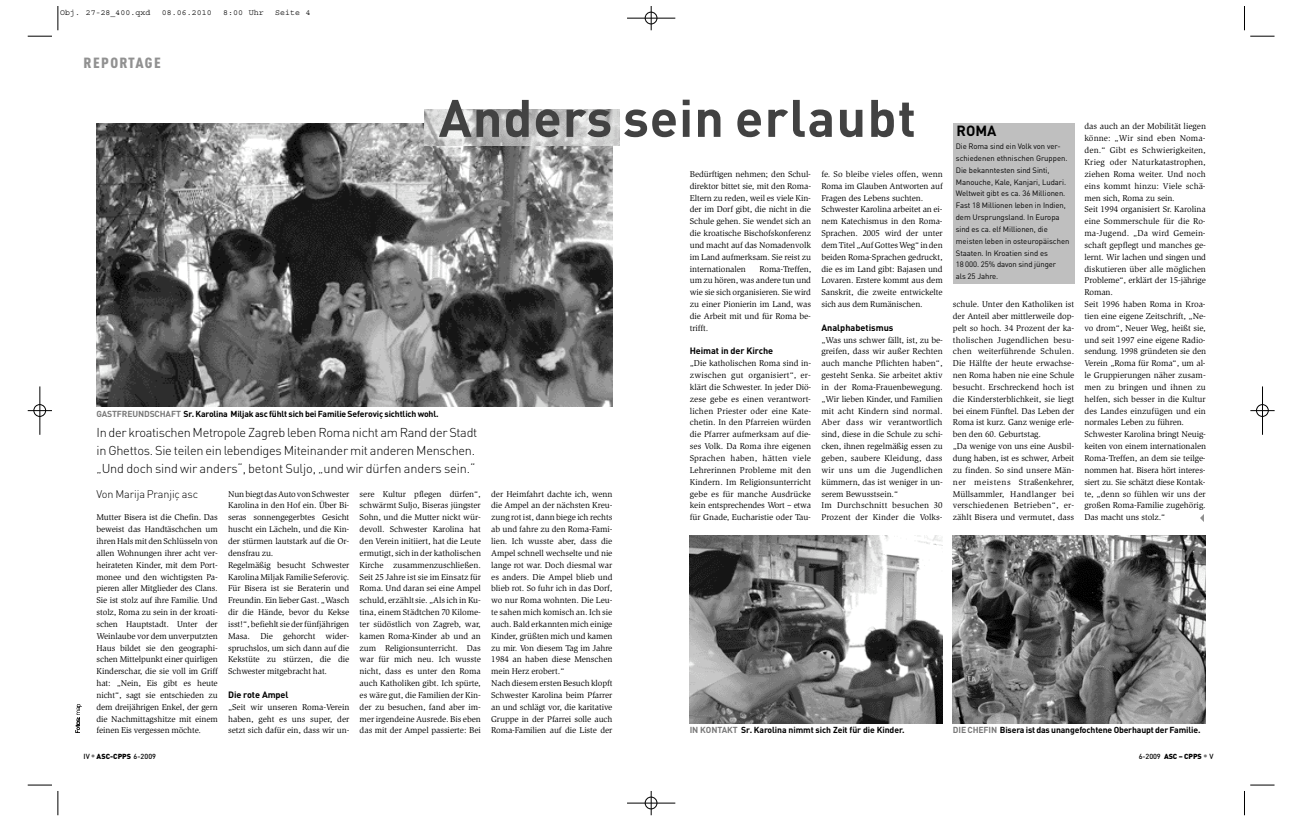
<style>
.page{position:relative;width:1304px;height:823px;background:#fff}
.page>*{position:absolute;margin:0;border:0;box-sizing:border-box;transform-origin:0 0}
.t1{font:700 51.9px "DIN Pro";letter-spacing:.015em;color:#424242}
.t2{font:900 14.6px "DIN Cond";color:#919191;scale:1.1 1}
.t3{font:700 14.6px "DIN Pro";color:#000}
.t4{font:300 12.7px/18.2px "DIN Pro";letter-spacing:-.02em;color:#000}
.t5{font:300 10.9px "DIN Pro";letter-spacing:-.015em;color:#000}
.t6{font:700 9.1px "DIN Pro";letter-spacing:-.01em;color:#000}
.t7{font:8.6px/11.8px "Slimbach Std";letter-spacing:-.005em;color:#000;text-align:justify}
.t8{font:700 8.6px "DIN Pro";letter-spacing:-.015em;color:#000}
.t9{font:8.2px "Courier";letter-spacing:.01em;color:#000}
.t10{font:7.7px/11.8px "DIN Pro";letter-spacing:-.01em;color:#000}
.t11{font:500 7.3px "DIN Pro";color:#000}
.t12{font:900 7.3px "DIN Pro";letter-spacing:-.01em;color:#000}
.s1{color:#797979}
.s2{font-size:9.1px;color:#797979}
.s3{font-weight:900}
.s4{font-weight:500}
.s5{font-weight:500;font-size:9.1px;color:#797979}
</style>
<div class="page">
<svg style="left:75px;top:704px;width:6px;height:28px"></svg>
<img style="left:97px;top:123px;width:515px;height:283px">
<img style="left:690px;top:535px;width:253px;height:188px">
<img style="left:953px;top:535px;width:253px;height:188px">
<img style="left:425px;top:109px;width:194px;height:36px">
<div style="left:953px;top:123px;width:121px;height:160px;background:#bfbfbf"></div>
<svg style="left:28px;top:36px;width:24px;height:1px"></svg>
<svg style="left:58px;top:6px;width:1px;height:25px"></svg>
<svg style="left:1244px;top:6px;width:31px;height:31px"></svg>
<svg style="left:28px;top:784px;width:24px;height:1px"></svg>
<svg style="left:58px;top:791px;width:1px;height:24px"></svg>
<svg style="left:1244px;top:784px;width:31px;height:31px"></svg>
<hr style="left:627px;top:18px;width:48px;height:1px;background:#000">
<svg style="left:644px;top:6px;width:14px;height:24px"></svg>
<hr style="left:627px;top:802px;width:48px;height:1px;background:#000">
<svg style="left:644px;top:791px;width:14px;height:24px"></svg>
<hr style="left:1262px;top:386px;width:1px;height:48px;background:#000">
<svg style="left:1250px;top:404px;width:25px;height:13px"></svg>
<hr style="left:40px;top:386px;width:1px;height:48px;background:#000">
<svg style="left:28px;top:403px;width:24px;height:14px"></svg>
<p class="t9" style="left:60px;top:10px;width:92px">Obj. 27-28_400.qxd</p>
<p class="t9" style="left:162px;top:10px;width:51px">08.06.2010</p>
<p class="t9" style="left:223px;top:10px;width:42px">8:00 Uhr</p>
<p class="t9" style="left:275px;top:10px;width:37px">Seite 4</p>
<h2 class="t2" style="left:84px;top:57px;width:72px">R E P O RTAG E</h2>
<h1 class="t1" style="left:439px;top:97px;width:479px">A n d e rs sein e r l a u b t</h1>
<p class="t7" style="left:1084px;top:121px;width:123px;text-align:left">das auch an der Mobilität liegen könne: „Wir sind eben Noma&shy;den.“ Gibt es Schwierigkeiten,<br>Krieg oder Naturkatastrophen, ziehen Roma weiter. Und noch eins kommt hinzu: Viele schä&shy;men sich, Roma zu sein.<br>Seit 1994 organisiert Sr. Karolina eine Sommerschule für die Ro&shy;ma-Jugend. „Da wird Gemein&shy;schaft gepflegt und manches ge&shy;lernt. Wir lachen und singen und diskutieren über alle möglichen<br>Probleme“, erklärt der 15-jährige<br>Roman.<br>Seit 1996 haben Roma in Kroa&shy;tien eine eigene Zeitschrift, „Ne&shy;vo drom“, Neuer Weg, heißt sie, und seit 1997 eine eigene Radio&shy;sendung. 1998 gründeten sie den<br>Verein „Roma für Roma“, um al&shy;le Gruppierungen näher zusam&shy;men zu bringen und ihnen zu helfen, sich besser in die Kultur des Landes einzufügen und ein normales Leben zu führen.<br>Schwester Karolina bringt Neuig&shy;keiten von einem internationalen<br>Roma-Treffen, an dem sie teilge&shy;nommen hat. Bisera hört interes&shy;siert zu. Sie schätzt diese Kontak&shy;te, „denn so fühlen wir uns der großen Roma-Familie zugehörig.<br>Das macht uns stolz.“</p>
<h2 class="t3" style="left:957px;top:125px;width:41px">ROMA</h2>
<p class="t10" style="left:956px;top:141px;width:115px">Die Roma sind ein Volk von ver&shy;schiedenen ethnischen Gruppen.<br>Die bekanntesten sind Sinti,<br>Manouche, Kale, Kanjari, Ludari.<br>Weltweit gibt es ca. 36 Millionen.<br>Fast 18 Millionen leben in Indien, dem Ursprungsland. In Europa sind es ca. elf Millionen, die meisten leben in osteuropäischen<br>Staaten. In Kroatien sind es<br>18 000. 25% davon sind jünger<br>als 25 Jahre.</p>
<p class="t7" style="left:690px;top:169px;width:123px">Bedürftigen nehmen; den Schul&shy;d irektor bittet sie, mit den Ro m a - Eltern zu reden, weil es viele Kin&shy;der im Dorf gibt, die nicht in die Schule gehen. Sie wendet sich an die kroatische Bischofsko n fe re n z und macht auf das Nomadenvo lk im Land aufmerksam. Sie reist zu internationalen</p>
<p class="t7" style="left:821px;top:169px;width:123px;text-align:left">fe. So bleibe vieles offen, wenn<br>Roma im Glauben Antworten auf<br>Fragen des Lebens suchten.<br>S c h wester Ka rolina arbeitet an ei&shy;nem Katechismus in den Ro m a -<br>S p rachen. 20 05 wird der unter dem Titel „AufGottesWeg“ in den beiden Ro m a -S p rachen gedruckt, die es im Land gibt: Bajasen und<br>L ova ren. Erste re kommt aus dem<br>Sanskrit, die zweite entwicke lte sich aus dem Rumänischen.</p>
<p class="t6" style="left:821px;top:323px;width:74px">Analphabetismus</p>
<p class="t7" style="left:821px;top:334px;width:123px;text-align:left">„Was uns schwer fällt, ist, zu be&shy;greifen, dass wir außer Rechten auch manche Pflichten haben“, gesteht Senka. Sie arbeitet aktiv in der Roma-Frauenbewegung. „Wir lieben Kinder, und Familien mit acht Kindern sind normal.<br>Aber dass wir verantwortlich sind, diese in die Schule zu schi&shy;cken, ihnen regelmäßig essen zu geben, saubere Kleidung, dass wir uns um die Jugendlichen kümmern, das ist weniger in un&shy;serem Bewusstsein.“<br>Im Durchschnitt besuchen 30<br>Prozent der Kinder die Volks-</p>
<p class="t7" style="left:690px;top:263px;width:123px;text-indent:70px">Ro m a -Tre ffe n , um zu hören, was andere tun und wie sie sich org a n isie ren. Sie wird zu einer Pionierin im Land, wa s die Arbeit mit und für Roma be&shy;trifft.</p>
<p class="t6" style="left:690px;top:347px;width:85px">Heimat in der Kirche</p>
<p class="t7" style="left:690px;top:358px;width:123px">„Die katholischen Roma sind in&shy;zwischen gut organisiert“, er&shy;klärt die Schwester. In jeder Diö&shy;zese gebe es einen verantwort&shy;lichen Priester oder eine Kate&shy;chetin. In den Pfarreien würden die Pfarrer aufmerksam auf die&shy;ses Volk. Da Roma ihre eigenen Sprachen haben, hätten viele Lehrerinnen Probleme mit den Kindern. Im Religionsunterricht gebe es für manche Ausdrücke kein entsprechendes Wort – etwa für Gnade, Eucharistie oder Tau-</p>
<p class="t7" style="left:953px;top:299px;width:123px;text-align:left">schule. Unter den Katholiken ist der Anteil aber mittlerweile dop&shy;pelt so hoch. 34 Prozent der ka&shy;tholischen Jugendlichen besu&shy;chen weiterführende Schulen.<br>Die Hälfte der heute erwachse&shy;nen Roma haben nie eine Schule besucht. Erschreckend hoch ist die Kindersterblichkeit, sie liegt bei einem Fünftel. Das Leben der<br>Roma ist kurz. Ganz wenige erle&shy;ben den 60. Geburtstag.<br>„Da wenige von uns eine Ausbil&shy;dung haben, ist es schwer, Arbeit zu finden. So sind unsere Män&shy;ner meistens Straßenkehrer,<br>Müllsammler, Handlanger bei verschiedenen Betrieben“, er&shy;zählt Bisera und vermutet, dass</p>
<p class="t8" style="left:97px;top:410px;width:344px"><span class="s1">GASTFREUNDSCHAFT</span> S r. Karolina Miljak asc fühlt sichbei Familie S e fe rov iç sichtlichwo h l.</p>
<h3 class="t4" style="left:97px;top:424px;width:382px">In der kroatischen Metro p o le Zagreb leben Roma nicht am Rand der Sta d t in Ghettos. Sie te ilen ein lebendiges Miteinander mit anderen Menschen. „Und doch sind wir anders“, betont Suljo, „und wir dürfen anders sein.“</h3>
<p class="t7" style="left:228px;top:488px;width:123px;text-align:left">Nun biegtdasAutovon Schwe ste r<br>Ka rolina in den Hof ein. Über Bi&shy;se ras sonnengegerbtes Gesicht huscht ein Lächeln, und die Kin&shy;der stürmen lautstark auf die Or&shy;d e n sfrau zu.<br>Regelmäßig besucht Schwe ste r<br>Ka rolina Miljak Familie Seferov iç.<br>Für Bisera ist sie Beraterin und<br>Freundin. Ein lieber Gast. „Wa sc h dir die Hände, bevor du Ke k se isst!“, befiehlt siederfünfjährigen<br>Masa. Die gehorcht wider&shy;sp ru c h slo s, um sich dann auf die<br>Kekstüte zu stürzen, die die<br>S c h wester mitgebracht hat.</p>
<p class="t6" style="left:228px;top:690px;width:62px">Die rote Ampel</p>
<p class="t7" style="left:228px;top:701px;width:123px">„Seit wir unseren Ro m a -Ve re in haben, geht es uns super, der setzt sich dafür ein, dass wir un-</p>
<p class="t7" style="left:360px;top:488px;width:123px">se re Kultur pflegen dürfen“, sc h wärmt Suljo, Biseras jüngster Sohn, und die Mutter nickt wür&shy;d evoll. Schwester Ka rolina hat den Ve rein initiiert, hat die Leute ermutigt, sich in der ka th o lisc h e n K irche zusammenzuschließen.<br>Seit 25 Jahre ist sie im Einsatz für Roma. Und daran sei eine Ampel schuld, erzählt sie. „Als ich in Ku&shy;tina, einem Städtchen 70 Kilome&shy;ter südöstlich von Zagre b, wa r, kamen Roma-Kinder ab und an zum Religionsunterricht. Das war für mich neu. Ich wusste nicht, dass es unter den Ro m a auch Ka th o liken gibt. Ich spürte, es wä re gut, die Familien der Kin&shy;der zu besuchen, fand aber im&shy;mer irgendeine Au sre d e. Bis eben das mit der Ampel passierte: Bei</p>
<p class="t7" style="left:491px;top:488px;width:123px;text-align:left">der Heimfahrt dachte ich, we n n die Ampel an der nächsten Kre u&shy;zung rot ist, dann biege ich re c h ts ab und fahre zu den Ro m a -Fa m i&shy;lie n . Ich wusste aber, dass die<br>Ampel schnell wechselte und nie lange rot wa r. Doch diesmal wa r es anders. Die Ampel blieb und blieb rot. So fuhr ich in das Dorf, wo nur Roma wohnten. Die Leu&shy;te sahen mich komisch an. Ich sie auch. Bald erkannten mich einige<br>K in d e r, grüßten mich und ka m e n zu mir. Von diesem Tag im Jahre<br>1984 an haben diese Menschen mein Herz ero b e rt.“<br>Nach diesem ersten Besuch klopft<br>S c h wester Ka rolina beim Pfarre r an und schlägt vo r, die ka rita tive<br>Gruppe in der Pfarrei solle auch<br>Ro m a -Familien auf die Liste der</p>
<p class="t5" style="left:97px;top:489px;width:103px">Von Marija Pranjiç asc</p>
<p class="t7" style="left:97px;top:512px;width:123px">Mutter Bisera ist die Chefin. Das b eweist das Handtäschchen um ih ren Hals mit den Schlüsseln vo n allen Wohnungen ihrer acht ve r&shy;h e irateten Kinder, mit dem Po rt&shy;monee und den wichtigsten Pa&shy;p ie ren aller Mitglieder des Clans.<br>Sie ist stolz auf ihre Fa m ilie. Und stolz, Roma zu sein in der kro a ti&shy;schen Hauptstadt. Unter der Weinlaube vor dem unve rp u tz te n Haus bildet sie den geogra p h i&shy;schen Mittelpunkt einer quirligen K in d e rsc h a r, die sie voll im Griff hat: „Nein, Eis gibt es heute nicht“, sagt sie entschieden zu dem dreijährigen Enkel, der gern die Nachmittagshitze mit einem feinen Eis ve rgessen möchte.</p>
<p class="t11" style="left:84px;top:752px;width:74px">IV <span class="s2">•</span><span class="s3">ASC-CPPS</span> 6-2009</p>
<p class="t12" style="left:1139px;top:752px;width:76px"><span class="s4">6-2009</span> ASC – CPPS <span class="s5">•</span> <span class="s4">V</span></p>
<p class="t8" style="left:690px;top:726px;width:216px"><span class="s1">IN KONTAKT</span> Sr. Karolina nimmt sich Zeit für die Kinder.</p>
<p class="t8" style="left:953px;top:726px;width:249px"><span class="s1">DIE CHEFIN</span> B is e ra ist das unangefo c h tene Oberhaupt der Fa m ilie .</p>
</div>
